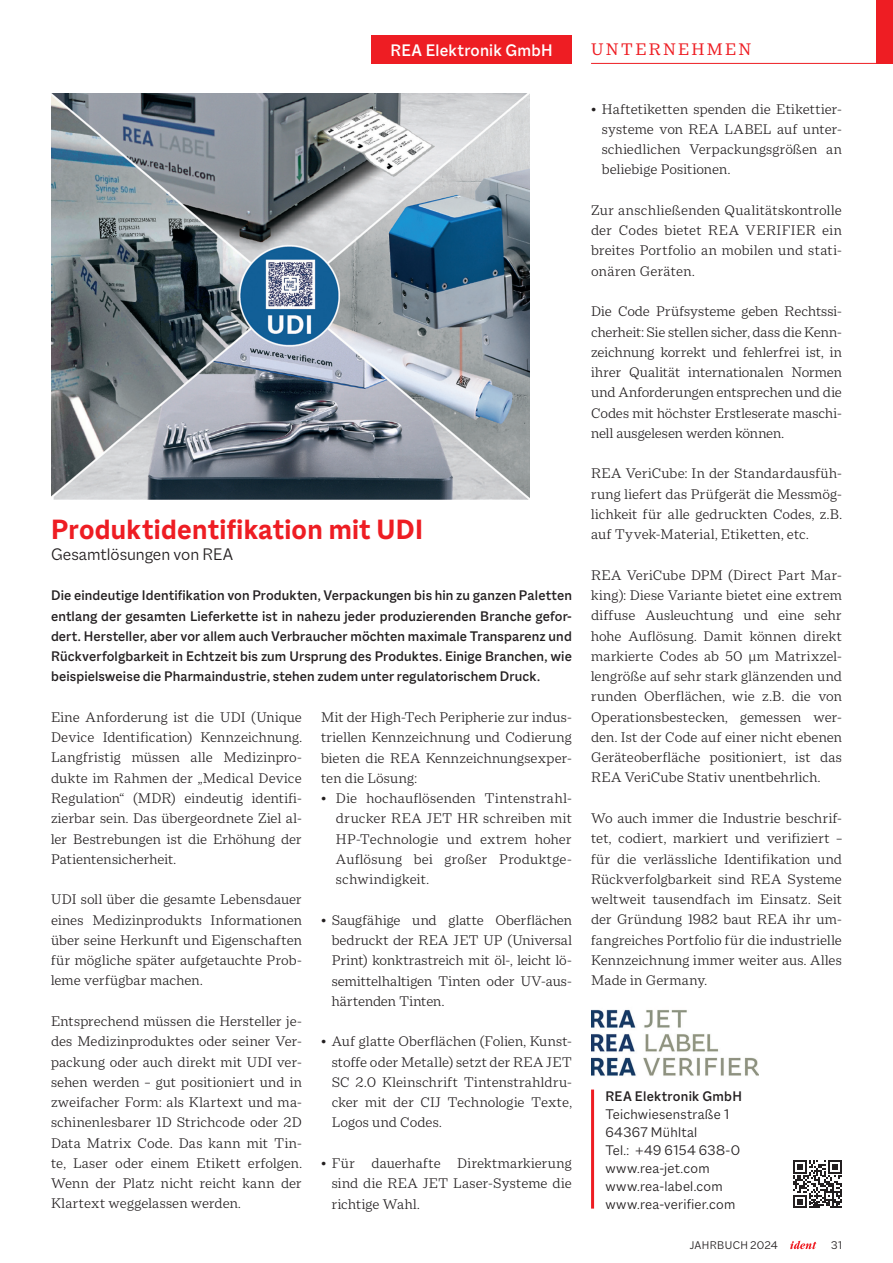
<style>
.page{position:relative;width:893px;height:1263px;background:#fff}
.page>*{position:absolute;margin:0;border:0;box-sizing:border-box;transform-origin:0 0}
.t1{font:700 30px "Macklin Sans";letter-spacing:.01em;color:#ee1d23}
.t2{font:300 18px "Macklin Sans";color:#231f20}
.t3{font:500 18px "Macklin Sans";letter-spacing:.01em;color:#fff}
.t4{font:18px "Macklin Text";letter-spacing:.12em;color:#ee1d23}
.t5{font:300 15px/20.2px "Macklin Text";letter-spacing:.005em;color:#231f20;text-align:justify}
.t6{font:500 15px/20.2px "Macklin Sans";letter-spacing:.01em;color:#231f20;text-align:justify}
.t7{font:300 15px/18px "Macklin Sans";letter-spacing:.02em;color:#231f20}
.t8{font:300 12px "Macklin Sans";letter-spacing:.035em;color:#231f20}
</style>
<div class="page">
<img style="left:51px;top:94px;width:479px;height:405px">
<img style="left:591px;top:1009px;width:168px;height:67px">
<div style="left:371px;top:35px;width:201px;height:29px;background:#ee1d23"></div>
<hr style="left:591px;top:1089px;width:3px;height:119px;background:#ee1d23">
<svg style="left:793px;top:1160px;width:48px;height:48px"></svg>
<div style="left:876px;top:0;width:17px;height:64px;background:#ee1d23"></div>
<hr style="left:591px;top:63px;width:302px;height:1px;background:#ee1d23">
<svg style="left:790px;top:1240px;width:26px;height:9px"></svg>
<p class="t3" style="left:391px;top:40px;width:164px">REA Elektronik GmbH</p>
<h1 class="t1" style="left:51px;top:512px;width:374px">Produktidentifikation mit UDI</h1>
<p class="t2" style="left:51px;top:544px;width:184px">Gesamtlösungen von REA</p>
<p class="t6" style="left:51px;top:585px;width:522px">Die eindeutige Identifikation von Produkten, Verpackungen bis hin zu ganzen Paletten entlang der gesamten Lieferkette ist in nahezu jeder produzierenden Branche gefor&shy;dert. Hersteller, aber vor allem auch Verbraucher möchten maximale Transparenz und Rückverfolgbarkeit in Echtzeit bis zum Ursprung des Produktes. Einige Branchen, wie beispielsweise die Pharmaindustrie, stehen zudem unter regulatorischem Druck.</p>
<p class="t5" style="left:51px;top:707px;width:252px">Eine Anforderung ist die UDI (Unique Device Identification) Kennzeichnung.<br>Langfristig müssen alle Medizinpro&shy;dukte im Rahmen der „Medical Device Regulation“ (MDR) eindeutig identifi&shy;zierbar sein. Das übergeordnete Ziel al&shy;ler Bestrebungen ist die Erhöhung der Patientensicherheit.</p>
<p class="t5" style="left:51px;top:889px;width:252px">UDI soll über die gesamte Lebensdauer eines Medizinprodukts Informationen über seine Herkunft und Eigenschaften für mögliche später aufgetauchte Prob&shy;leme verfügbar machen.</p>
<p class="t5" style="left:51px;top:1011px;width:252px">Entsprechend müssen die Hersteller je&shy;des Medizinproduktes oder seiner Ver&shy;packung oder auch direkt mit UDI ver&shy;sehen werden – gut positioniert und in zweifacher Form: als Klartext und ma&shy;schinenlesbarer 1D Strichcode oder 2D Data Matrix Code. Das kann mit Tin&shy;te, Laser oder einem Etikett erfolgen.<br>Wenn der Platz nicht reicht kann der Klartext weggelassen werden.</p>
<p class="t5" style="left:321px;top:707px;width:252px">Mit der High-Tech Peripherie zur indus&shy;triellen Kennzeichnung und Codierung bieten die REA Kennzeichnungsexper&shy;ten die Lösung:</p>
<p class="t5" style="left:336px;top:788px;width:237px;text-indent:-15px">• Die hochauflösenden Tintenstrahl&shy;drucker REA JET HR schreiben mit HP-Technologie und extrem hoher Auflösung bei großer Produktge&shy;schwindigkeit.</p>
<p class="t5" style="left:332px;top:910px;width:242px;text-indent:-11px">• Saugfähige und glatte Oberflächen bedruckt der REA JET UP (Universal Print) konktrastreich mit öl-, leicht lö&shy;semittelhaltigen Tinten oder UV-aus&shy;härtenden Tinten.</p>
<p class="t5" style="left:332px;top:1031px;width:242px;text-indent:-11px">• Auf glatte Oberflächen (Folien, Kunst&shy;stoffe oder Metalle) setzt der REA JET SC 2.0 Kleinschrift Tintenstrahldru&shy;cker mit der CIJ Technologie Texte, Logos und Codes.</p>
<p class="t5" style="left:332px;top:1153px;width:242px;text-indent:-11px">• Für dauerhafte Direktmarkierung sind die REA JET Laser-Systeme die richtige Wahl.</p>
<p class="t4" style="left:591px;top:39px;width:162px">UNTERNEHMEN</p>
<p class="t5" style="left:602px;top:98px;width:242px;text-indent:-11px">• Haftetiketten spenden die Etikettier&shy;systeme von REA LABEL auf unter&shy;schiedlichen Verpackungsgrößen an beliebige Positionen.</p>
<p class="t5" style="left:591px;top:200px;width:252px">Zur anschließenden Qualitätskontrolle der Codes bietet REA VERIFIER ein breites Portfolio an mobilen und stati&shy;onären Geräten.</p>
<p class="t5" style="left:591px;top:301px;width:252px">Die Code Prüfsysteme geben Rechtssi&shy;cherheit: Sie stellen sicher, dass die Kenn&shy;zeichnung korrekt und fehlerfrei ist, in ihrer Qualität internationalen Normen und Anforderungen entsprechen und die Codes mit höchster Erstleserate maschi&shy;nell ausgelesen werden können.</p>
<p class="t5" style="left:591px;top:463px;width:252px">REA VeriCube: In der Standardausfüh&shy;rung liefert das Prüfgerät die Messmög&shy;lichkeit für alle gedruckten Codes, z.B. auf Tyvek-Material, Etiketten, etc.</p>
<p class="t5" style="left:591px;top:565px;width:252px">REA VeriCube DPM (Direct Part Mar&shy;king): Diese Variante bietet eine extrem diffuse Ausleuchtung und eine sehr hohe Auflösung. Damit können direkt markierte Codes ab 50 μm Matrixzel&shy;lengröße auf sehr stark glänzenden und runden Oberflächen, wie z.B. die von Operationsbestecken, gemessen wer&shy;den. Ist der Code auf einer nicht ebenen Geräteoberfläche positioniert, ist das REA VeriCube Stativ unentbehrlich.</p>
<p class="t5" style="left:591px;top:808px;width:252px">Wo auch immer die Industrie beschrif&shy;tet, codiert, markiert und verifiziert – für die verlässliche Identifikation und Rückverfolgbarkeit sind REA Systeme weltweit tausendfach im Einsatz. Seit der Gründung 1982 baut REA ihr um&shy;fangreiches Portfolio für die industrielle Kennzeichnung immer weiter aus. Alles Made in Germany.</p>
<p class="t6" style="left:605px;top:1085px;width:138px">REA Elektronik GmbH</p>
<p class="t7" style="left:605px;top:1104px;width:136px">Teichwiesenstraße 1<br>64367 Mühltal<br>Tel.: +49 6154 638-0 www.rea-jet.com www.rea-label.com www.rea-verifier.com</p>
<p class="t8" style="left:690px;top:1238px;width:90px">JAHRBUCH 2024</p>
<p class="t8" style="left:831px;top:1238px;width:12px">31</p>
</div>
